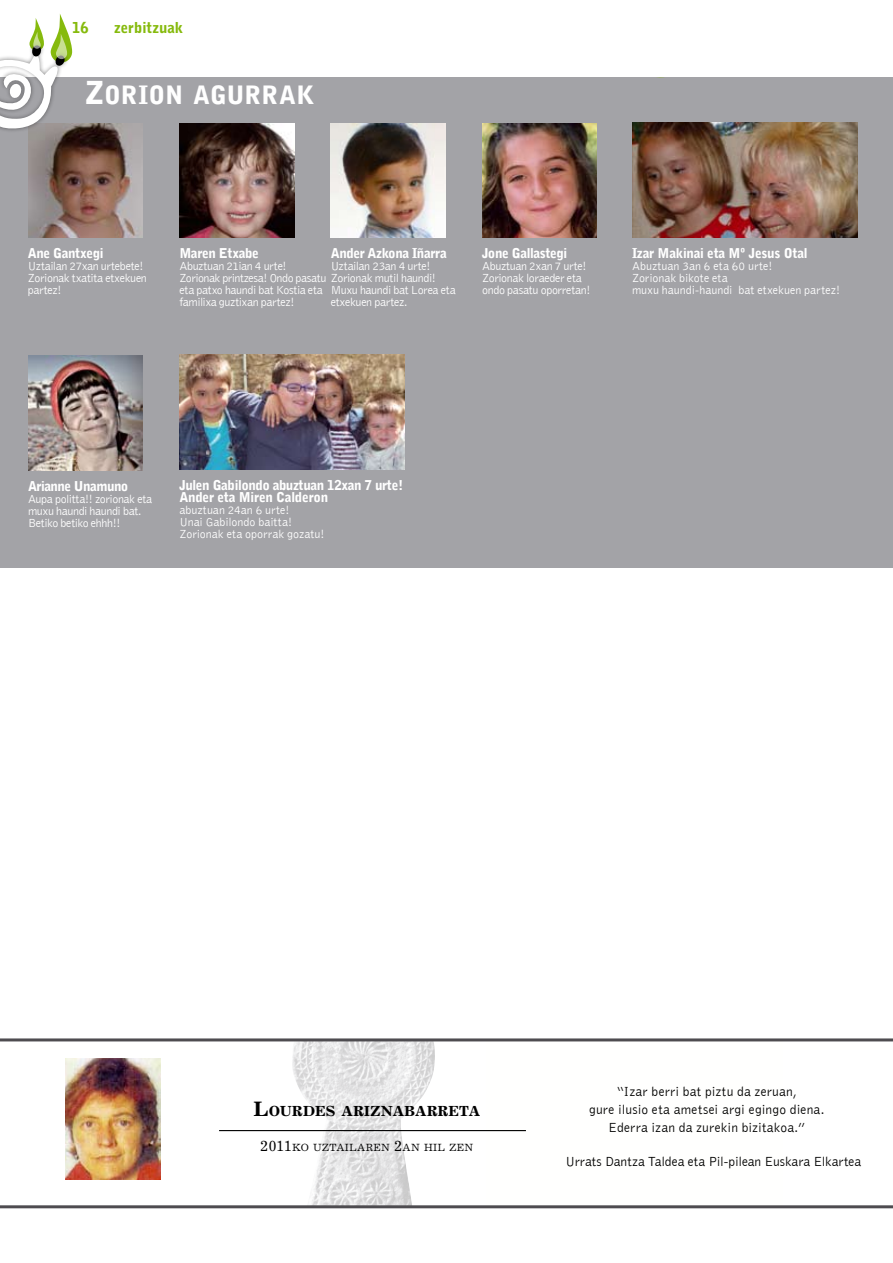
<style>
.page{position:relative;width:893px;height:1263px;background:#fff}
.page>*{position:absolute;margin:0;border:0;box-sizing:border-box;transform-origin:0 0}
.t1{font:900 25.2px "Bell Gothic Std";color:#fff}
.t2{font:900 15px "Bell Gothic Std";color:#86ba0d}
.t3{font:700 14.7px "Excelsior";letter-spacing:.015em;color:#000}
.t4{font:900 13.5px/12px "Bell Gothic";letter-spacing:-.03em;color:#fff}
.t5{font:300 13.5px/18px "Bell Gothic";letter-spacing:.01em;color:#000;text-align:center}
.t6{font:300 13.5px "Bell Gothic";letter-spacing:-.01em;color:#000}
.t7{font:300 12px/12px "Bell Gothic";letter-spacing:-.025em;color:#fff}
.t8{font:300 12px/12px "Bell Gothic";color:#fff}
.t9{font:10.5px "Excelsior";letter-spacing:.025em;color:#000}
.s1{font-size:31.5px}
.s2{font-size:21px}
.s3{font-size:15px}
</style>
<div class="page">
<div style="left:0;top:77px;width:893px;height:491px;background:#a3a3a7"></div>
<img style="left:28px;top:123px;width:115px;height:115px">
<div style="left:0;top:42px;width:75px;height:97px;background:#000;opacity:.41"></div>
<svg style="left:0;top:14px;width:72px;height:119px"></svg>
<img style="left:28px;top:355px;width:115px;height:115px">
<img style="left:179px;top:123px;width:115px;height:115px">
<img style="left:331px;top:123px;width:115px;height:115px">
<img style="left:482px;top:123px;width:115px;height:115px">
<img style="left:632px;top:123px;width:226px;height:115px">
<img style="left:179px;top:355px;width:226px;height:115px">
<img style="left:291px;top:1041px;width:144px;height:164px">
<hr style="left:219px;top:1130px;width:307px;height:1px;background:#000">
<hr style="left:0;top:1205px;width:893px;height:3px;background:#4e4c50">
<hr style="left:0;top:1038px;width:893px;height:3px;background:#4e4c50">
<img style="left:65px;top:1058px;width:96px;height:121px">
<p class="t2" style="left:72px;top:18px;width:18px">16</p>
<p class="t2" style="left:114px;top:18px;width:71px">zerbitzuak</p>
<h1 class="t1" style="left:85px;top:80px;width:231px"><span class="s1">Z</span>ORION AGURRAK</h1>
<p class="t4" style="left:28px;top:248px;width:77px">Ane Gantxegi</p>
<p class="t7" style="left:28px;top:261px;width:121px">Uztailan 27xan urtebete!<br>Zorionak txatita etxekuen partez!</p>
<p class="t4" style="left:179px;top:248px;width:81px">Maren Etxabe</p>
<p class="t7" style="left:179px;top:261px;width:258px">Abuztuan 21ian 4 urte!<br>Zorionak printzesa! Ondo pasatu Zorionak mutil haundi! eta patxo haundi bat Kostia eta<br>familixa guztixan partez!</p>
<p class="t4" style="left:331px;top:248px;width:118px">Ander Azkona Iñarra</p>
<p class="t7" style="left:331px;top:255px;width:126px;line-height:24px">Uztailan 23an 4 urte!<br>Muxu haundi bat Lorea eta</p>
<p class="t7" style="left:331px;top:297px;width:78px">etxekuen partez.</p>
<p class="t4" style="left:482px;top:248px;width:87px">Jone Gallastegi</p>
<p class="t7" style="left:482px;top:261px;width:110px">Abuztuan 2xan 7 urte!<br>Zorionak loraeder eta ondo pasatu oporretan!</p>
<p class="t4" style="left:632px;top:248px;width:177px">Izar Makinai eta Mº Jesus Otal</p>
<p class="t8" style="left:632px;top:261px;width:210px">Abuztuan 3an 6 eta 60 urte!<br>Zorionak bikote eta<br>muxu haundi-haundi bat etxekuen partez!</p>
<p class="t4" style="left:28px;top:480px;width:102px">Arianne Unamuno</p>
<p class="t7" style="left:28px;top:493px;width:126px">Aupa politta!! zorionak eta muxu haundi haundi bat.<br>Betiko betiko ehhh!!</p>
<p class="t4" style="left:179px;top:479px;width:225px">Julen Gabilondo abuztuan 12xan 7 urte!<br>Ander eta Miren Calderon</p>
<p class="t8" style="left:179px;top:504px;width:147px">abuztuan 24an 6 urte!<br>Unai Gabilondo baitta!<br>Zorionak eta oporrak gozatu!</p>
<p class="t3" style="left:253px;top:1101px;width:228px"><span class="s2">L</span>OURDES ARIZNABARRETA</p>
<p class="t9" style="left:260px;top:1141px;width:214px"><span class="s3">2011</span>KO UZTAILAREN <span class="s3">2</span>AN HIL ZEN</p>
<p class="t5" style="left:589px;top:1082px;width:237px">“Izar berri bat piztu da zeruan,<br>gure ilusio eta ametsei argi egingo diena.<br>Ederra izan da zurekin bizitakoa.”</p>
<p class="t6" style="left:566px;top:1154px;width:297px">Urrats Dantza Taldea eta Pil-pilean Euskara Elkartea</p>
</div>
